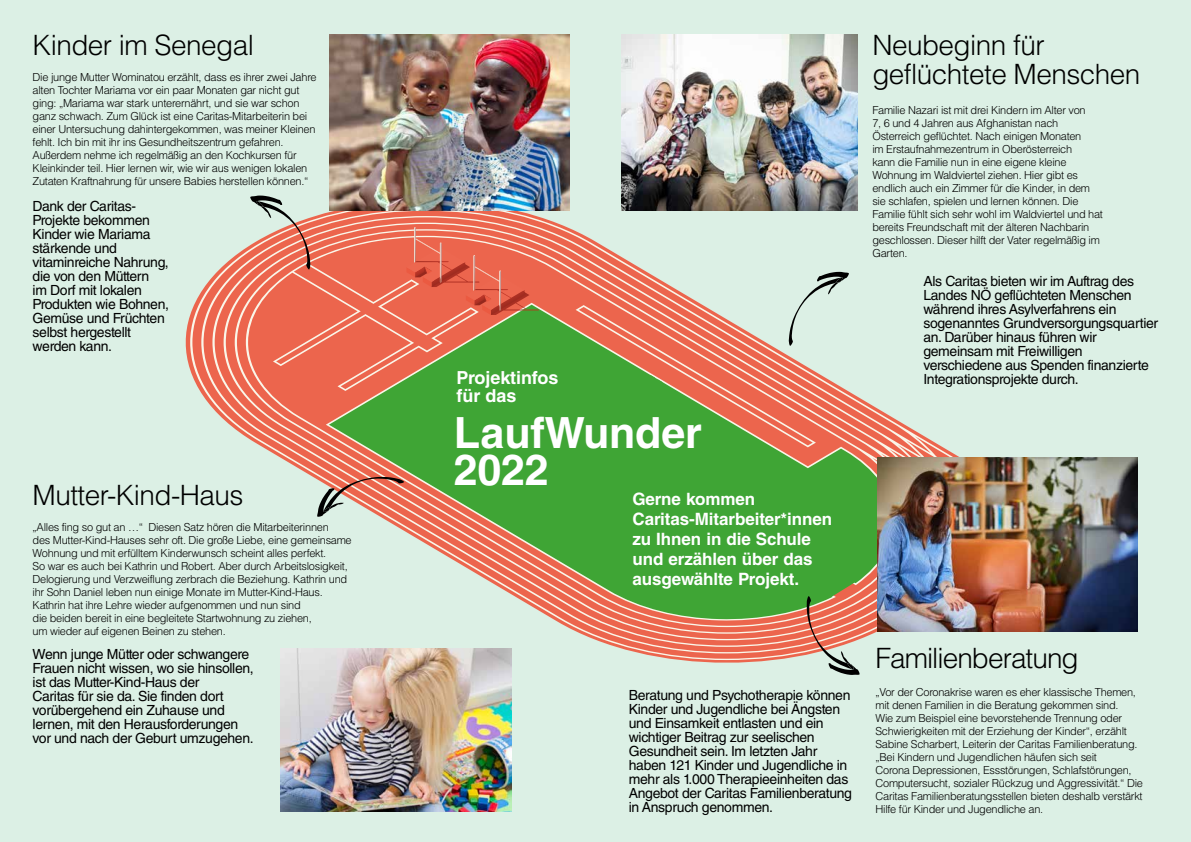
<style>
.page{position:relative;width:1191px;height:842px;background:#dcf0e5}
.page>*{position:absolute;margin:0;border:0;box-sizing:border-box;transform-origin:0 0}
.t1{font:700 43px/37.4px "Helvetica LT Std";letter-spacing:-.005em;color:#fff}
.t2{font:300 28px/29.4px "Helvetica LT Std";letter-spacing:-.02em;color:#000}
.t3{font:700 18px/18px "Helvetica LT Std";letter-spacing:-.005em;color:#fff}
.t4{font:700 17px/20px "Helvetica LT Std";letter-spacing:-.005em;color:#fff}
.t5{font:14px/14px "Helvetica LT Std";letter-spacing:-.025em;color:#000}
.t6{font:300 11px/13px "Helvetica LT Std";letter-spacing:-.025em;color:#000}
</style>
<div class="page">
<svg style="left:190px;top:203px;width:802px;height:457px"></svg>
<svg style="left:406px;top:227px;width:133px;height:88px;background:#e56c54"></svg>
<svg style="left:408px;top:374px;width:461px;height:233px;background:#71a04b"></svg>
<img style="left:621px;top:35px;width:236px;height:176px">
<img style="left:280px;top:649px;width:231px;height:162px">
<svg style="left:250px;top:196px;width:60px;height:74px"></svg>
<img style="left:877px;top:457px;width:260px;height:174px">
<svg style="left:788px;top:272px;width:61px;height:74px"></svg>
<svg style="left:317px;top:477px;width:87px;height:40px"></svg>
<img style="left:329px;top:35px;width:240px;height:176px">
<svg style="left:735px;top:526px;width:125px;height:149px;background:#889f5b"></svg>
<h2 class="t2" style="left:33px;top:30px;width:223px">Kinder im Senegal</h2>
<p class="t6" style="left:33px;top:71px;width:285px">Die junge Mutter Wominatou erzählt, dass es ihrer zwei Jahre alten Tochter Mariama vor ein paar Monaten gar nicht gut ging: „Mariama war stark unterernährt, und sie war schon ganz schwach. Zum Glück ist eine Caritas-Mitarbeiterin bei einer Untersuchung dahintergekommen, was meiner Kleinen fehlt. Ich bin mit ihr ins Gesundheitszentrum gefahren.<br>Außerdem nehme ich regelmäßig an den Kochkursen für Kleinkinder teil. Hier lernen wir, wie wir aus wenigen lokalen Zutaten Kraftnahrung für unsere Babies herstellen können.“</p>
<p class="t5" style="left:33px;top:199px;width:138px">Dank der Caritas-<br>Projekte bekommen<br>Kinder wie Mariama stärkende und vitaminreiche Nahrung, die von den Müttern<br>im Dorf mit lokalen<br>Produkten wie Bohnen,<br>Gemüse und Früchten selbst hergestellt werden kann.</p>
<h2 class="t2" style="left:33px;top:480px;width:212px">Mutter-Kind-Haus</h2>
<p class="t6" style="left:33px;top:521px;width:321px">„Alles fing so gut an …“ Diesen Satz hören die Mitarbeiterinnen<br>des Mutter-Kind-Hauses sehr oft. Die große Liebe, eine gemeinsame Wohnung und mit erfülltem Kinderwunsch scheint alles perfekt.<br>So war es auch bei Kathrin und Robert. Aber durch Arbeitslosigkeit, Delogierung und Verzweiflung zerbrach die Beziehung. Kathrin und ihr Sohn Daniel leben nun einige Monate im Mutter-Kind-Haus.<br>Kathrin hat ihre Lehre wieder aufgenommen und nun sind<br>die beiden bereit in eine begleitete Startwohnung zu ziehen,<br>um wieder auf eigenen Beinen zu stehen.</p>
<p class="t5" style="left:33px;top:647px;width:223px">Wenn junge Mütter oder schwangere Frauen nicht wissen, wo sie hinsollen, ist das Mutter-Kind-Haus der<br>Caritas für sie da. Sie finden dort vorübergehend ein Zuhause und lernen, mit den Herausforderungen vor und nach der Geburt umzugehen.</p>
<h3 class="t3" style="left:456px;top:368px;width:103px">Projektinfos für das</h3>
<h1 class="t1" style="left:454px;top:413px;width:249px">LaufWunder<br>2022</h1>
<h3 class="t4" style="left:632px;top:489px;width:201px">Gerne kommen<br>Caritas-Mitarbeiter*innen zu Ihnen in die Schule und erzählen über das ausgewählte Projekt.</h3>
<h2 class="t2" style="left:872px;top:30px;width:269px">Neubeginn für geflüchtete Menschen</h2>
<p class="t6" style="left:872px;top:104px;width:232px">Familie Nazari ist mit drei Kindern im Alter von<br>7, 6 und 4 Jahren aus Afghanistan nach Österreich geflüchtet. Nach einigen Monaten<br>im Erstaufnahmezentrum in Oberösterreich<br>kann die Familie nun in eine eigene kleine Wohnung im Waldviertel ziehen. Hier gibt es endlich auch ein Zimmer für die Kinder, in dem sie schlafen, spielen und lernen können. Die Familie fühlt sich sehr wohl im Waldviertel und hat bereits Freundschaft mit der älteren Nachbarin geschlossen. Dieser hilft der Vater regelmäßig im Garten.</p>
<p class="t5" style="left:923px;top:274px;width:236px">Als Caritas bieten wir im Auftrag des Landes NÖ geflüchteten Menschen während ihres Asylverfahrens ein sogenanntes Grundversorgungsquartier an. Darüber hinaus führen wir gemeinsam mit Freiwilligen verschiedene aus Spenden finanzierte Integrationsprojekte durch.</p>
<p class="t5" style="left:629px;top:688px;width:225px">Beratung und Psychotherapie können Kinder und Jugendliche bei Ängsten und Einsamkeit entlasten und ein wichtiger Beitrag zur seelischen Gesundheit sein. Im letzten Jahr haben 121 Kinder und Jugendliche in mehr als 1.000 Therapieeinheiten das Angebot der Caritas Familienberatung in Anspruch genommen.</p>
<h2 class="t2" style="left:875px;top:643px;width:205px">Familienberatung</h2>
<p class="t6" style="left:875px;top:685px;width:269px">„Vor der Coronakrise waren es eher klassische Themen, mit denen Familien in die Beratung gekommen sind.<br>Wie zum Beispiel eine bevorstehende Trennung oder Schwierigkeiten mit der Erziehung der Kinder“, erzählt Sabine Scharbert, Leiterin der Caritas Familienberatung. „Bei Kindern und Jugendlichen häufen sich seit<br>Corona Depressionen, Essstörungen, Schlafstörungen, Computersucht, sozialer Rückzug und Aggressivität.“ Die Caritas Familienberatungsstellen bieten deshalb verstärkt Hilfe für Kinder und Jugendliche an.</p>
</div>
